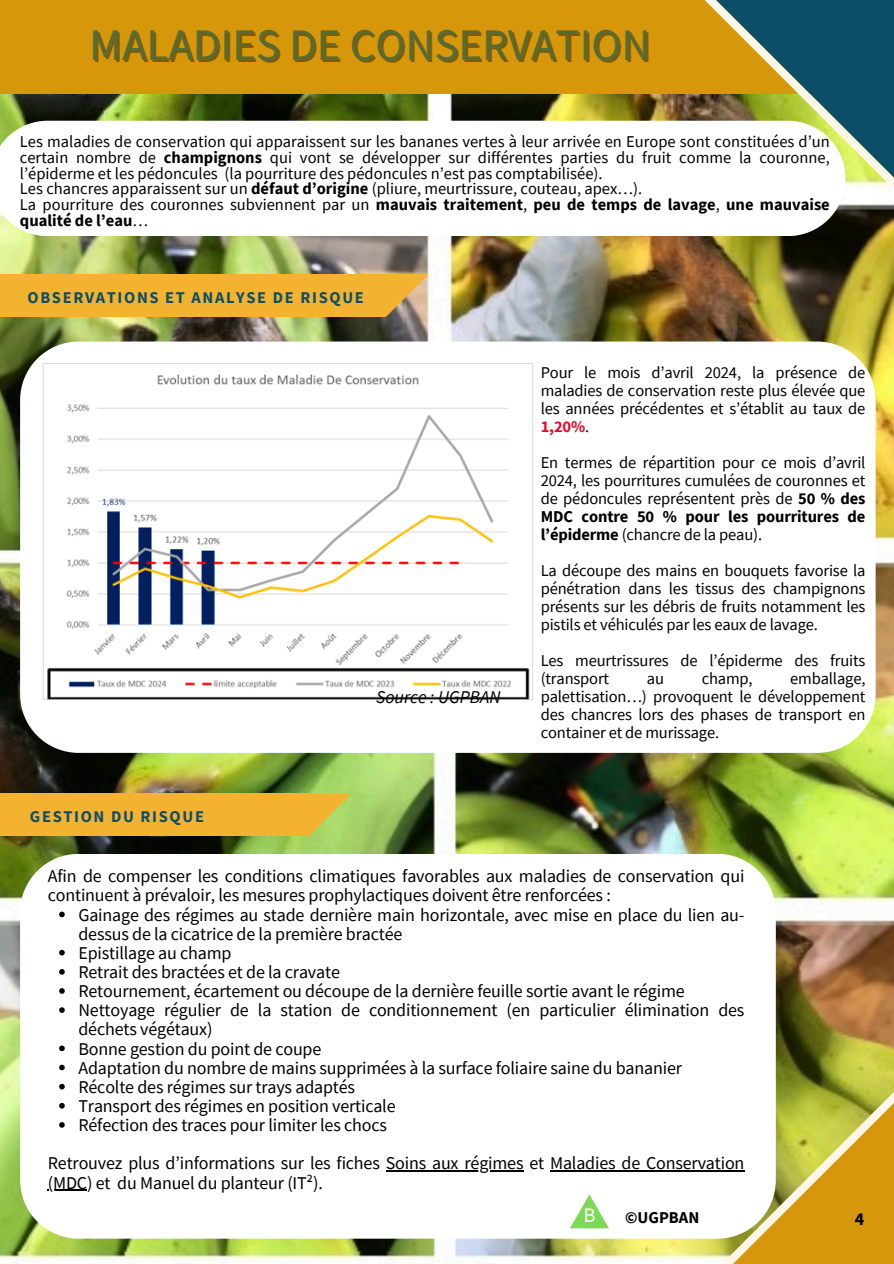
<style>
.page{position:relative;width:894px;height:1264px;background:#fff}
.page>*{position:absolute;margin:0;border:0;box-sizing:border-box;transform-origin:0 0}
.t1{font:45px "Source Sans Pro";color:#576b35}
.t2{font:20.7px "Source Sans Pro";color:#fff}
.t3{font:18px/19.2px "Source Sans Pro";letter-spacing:-.01em;color:#000}
.t4{font:italic 18px "Source Sans Pro";color:#000}
.t5{font:700 18px "Source Sans Pro";color:#000}
.t6{font:16.5px/18px "Source Sans Pro";letter-spacing:-.01em;color:#000;text-align:justify}
.t7{font:700 16.5px/15.8px "Source Sans Pro";color:#000}
.t8{font:700 16.35px "Source Sans Pro";letter-spacing:.1em;color:#0c4e67}
.s1{font-weight:700}
.s2{font-weight:400}
.s3{font-weight:700;color:#e90b2e}
</style>
<div class="page">
<img style="left:0;top:94px;width:893px;height:1168px">
<div style="left:0;top:0;width:893px;height:94px;background:#d6970a"></div>
<svg style="left:0;top:121px;width:526px;height:115px"></svg>
<div style="left:0;top:274px;width:385px;height:42px;background:#f4b231"></div>
<svg style="left:385px;top:274px;width:42px;height:42px;background:#daac5d"></svg>
<div style="left:20px;top:341px;width:855px;height:412px;background:#fff;border-radius:59px"></div>
<svg style="left:526px;top:94px;width:367px;height:448px"></svg>
<img style="left:597px;top:0;width:296px;height:394px">
<div style="left:20px;top:853px;width:755px;height:385px;background:#fff;border-radius:59px"></div>
<svg style="left:775px;top:941px;width:118px;height:23px;background:#8f684a"></svg>
<svg style="left:495px;top:964px;width:398px;height:299px"></svg>
<img style="left:43px;top:364px;width:491px;height:336px">
<svg style="left:308px;top:793px;width:42px;height:42px;background:#d1c44b"></svg>
<div style="left:0;top:793px;width:308px;height:42px;background:#f4b231"></div>
<svg style="left:569px;top:1194px;width:39px;height:34px"></svg>
<svg style="left:59px;top:911px;width:6px;height:6px"></svg>
<svg style="left:59px;top:949px;width:6px;height:6px"></svg>
<svg style="left:59px;top:969px;width:6px;height:5px"></svg>
<svg style="left:59px;top:988px;width:6px;height:5px"></svg>
<svg style="left:59px;top:1007px;width:6px;height:5px"></svg>
<svg style="left:59px;top:1045px;width:6px;height:6px"></svg>
<svg style="left:59px;top:1064px;width:6px;height:6px"></svg>
<svg style="left:59px;top:1083px;width:6px;height:6px"></svg>
<svg style="left:59px;top:1103px;width:6px;height:5px"></svg>
<svg style="left:59px;top:1122px;width:6px;height:5px"></svg>
<hr style="left:385px;top:1170px;width:138px;height:1px;background:#000">
<hr style="left:550px;top:1170px;width:194px;height:1px;background:#000">
<hr style="left:48px;top:1189px;width:39px;height:1px;background:#000">
<p class="t1" style="left:89px;top:15px;width:562px">MALADIES DE CONSERVATION</p>
<p class="t6" style="left:20px;top:133px;width:811px;line-height:15.8px">Les maladies de conservation qui apparaissent sur les bananes vertes à leur arrivée en Europe sont constituées d’un certain nombre de <span class="s1">champignons</span> qui vont se développer sur différentes parties du fruit comme la couronne, l’épiderme et les pédoncules (la pourriture des pédoncules n’est pas comptabilisée).</p>
<p class="t6" style="left:20px;top:179px;width:623px">Les chancres apparaissent sur un <span class="s1">défaut d’origine</span> (pliure, meurtrissure, couteau, apex…).</p>
<h2 class="t7" style="left:20px;top:196px;width:811px"><span class="s2">La pourriture des couronnes subviennent par un</span> mauvais traitement<span class="s2">,</span> peu de temps de lavage<span class="s2">,</span> une mauvaise qualité de l’eau<span class="s2">…</span></h2>
<h1 class="t8" style="left:28px;top:286px;width:338px">OBSERVATIONS ET ANALYSE DE RISQUE</h1>
<p class="t8" style="left:30px;top:806px;width:175px">GESTION DU RISQUE</p>
<p class="t4" style="left:376px;top:685px;width:126px">Source : UGPBAN</p>
<h2 class="t6" style="left:540px;top:363px;width:326px">Pour le mois d’avril 2024, la présence de maladies de conservation reste plus élevée que les années précédentes et s’établit au taux de <span class="s3">1,20%</span>.</h2>
<p class="t6" style="left:540px;top:453px;width:326px">En termes de répartition pour ce mois d’avril 2024, les pourritures cumulées de couronnes et de pédoncules représentent près de <span class="s1">50 % des MDC contre 50 % pour les pourritures de l’épiderme</span> (chancre de la peau).</p>
<p class="t6" style="left:540px;top:561px;width:326px">La découpe des mains en bouquets favorise la pénétration dans les tissus des champignons présents sur les débris de fruits notamment les pistils et véhiculés par les eaux de lavage.</p>
<p class="t6" style="left:540px;top:651px;width:326px">Les meurtrissures de l’épiderme des fruits (transport</p>
<p class="t6" style="left:540px;top:669px;width:326px;text-indent:249px">emballage, palettisation…) provoquent le développement des chancres lors des phases de transport en container et de murissage.</p>
<p class="t6" style="left:646px;top:669px;width:19px">au</p>
<p class="t6" style="left:701px;top:669px;width:52px">champ,</p>
<h2 class="t3" style="left:48px;top:866px;width:698px">Afin de compenser les conditions climatiques favorables aux maladies de conservation qui continuent à prévaloir, les mesures prophylactiques doivent être renforcées :</h2>
<p class="t3" style="left:78px;top:904px;width:667px">Gainage des régimes au stade dernière main horizontale, avec mise en place du lien au&shy;dessus de la cicatrice de la première bractée</p>
<p class="t3" style="left:78px;top:942px;width:154px">Epistillage au champ</p>
<p class="t3" style="left:78px;top:962px;width:263px">Retrait des bractées et de la cravate</p>
<p class="t3" style="left:78px;top:981px;width:607px">Retournement, écartement ou découpe de la dernière feuille sortie avant le régime</p>
<p class="t3" style="left:78px;top:1000px;width:667px">Nettoyage régulier de la station de conditionnement (en particulier élimination des déchets végétaux)</p>
<p class="t3" style="left:78px;top:1038px;width:244px">Bonne gestion du point de coupe</p>
<p class="t3" style="left:78px;top:1057px;width:605px">Adaptation du nombre de mains supprimées à la surface foliaire saine du bananier</p>
<p class="t3" style="left:78px;top:1076px;width:278px">Récolte des régimes sur trays adaptés</p>
<p class="t3" style="left:78px;top:1095px;width:318px">Transport des régimes en position verticale</p>
<p class="t3" style="left:78px;top:1115px;width:310px">Réfection des traces pour limiter les chocs</p>
<p class="t3" style="left:48px;top:1153px;width:698px">Retrouvez plus d’informations sur les fiches Soins aux régimes et Maladies de Conservation</p>
<p class="t3" style="left:48px;top:1172px;width:276px">(MDC) et du Manuel du planteur (IT²).</p>
<p class="t2" style="left:583px;top:1201px;width:14px">B</p>
<p class="t7" style="left:625px;top:1209px;width:76px">©UGPBAN</p>
<p class="t5" style="left:854px;top:1207px;width:11px">4</p>
</div>
